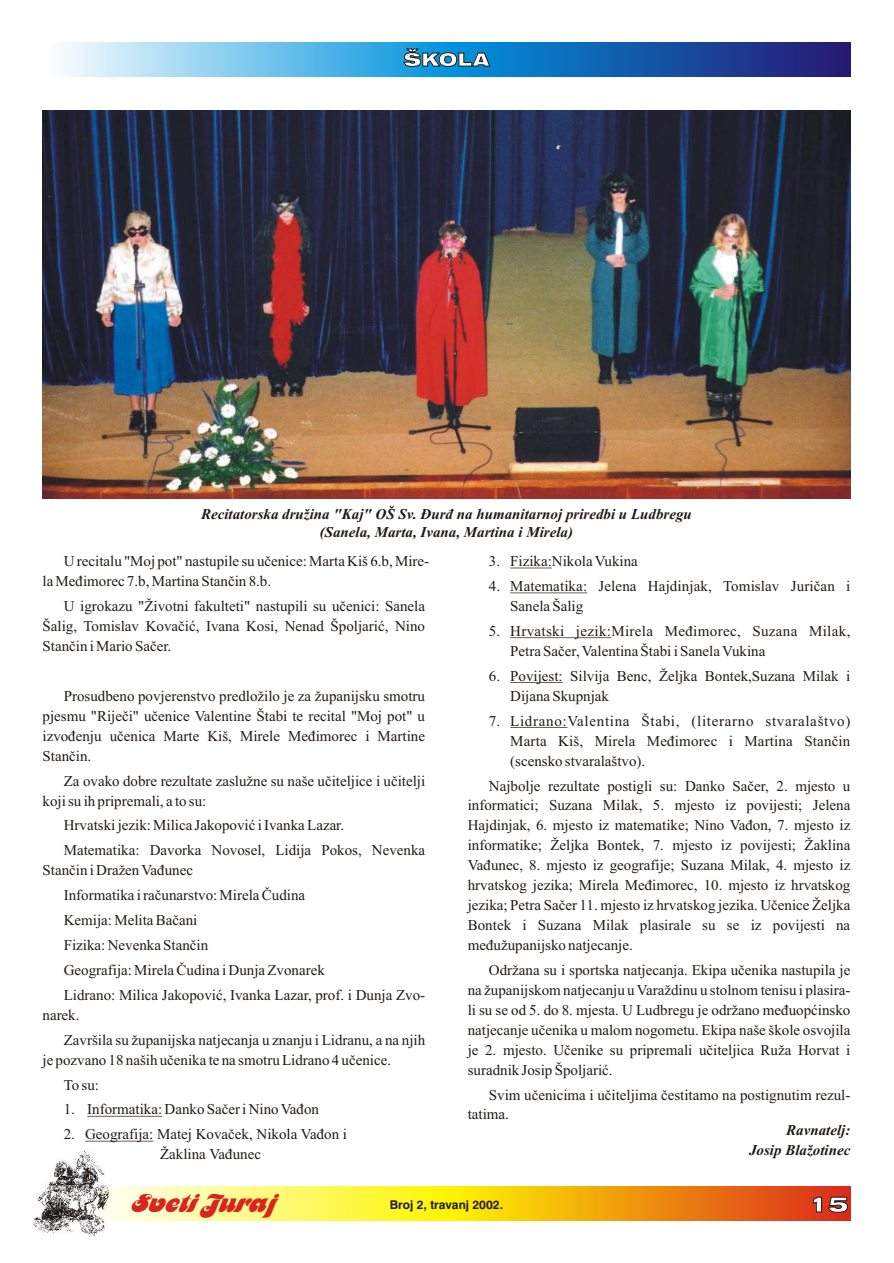
<style>
.page{position:relative;width:894px;height:1263px;background:#fff}
.page>*{position:absolute;margin:0;border:0;box-sizing:border-box;transform-origin:0 0}
.t1{font:27px "Motter Fem D";color:#d9261c}
.t2{font:21px "Swis 721 Blk Ex BT";color:#fff}
.t3{font:18px "Swis 721 Blk Ex BT";color:#fff}
.t4{font:15px/20px "Times New Roman";color:#1f1a17}
.t5{font:italic 700 15px/18.3px "Times New Roman";color:#1f1a17;text-align:center}
.t6{font:15px "Times New Roman";letter-spacing:.045em;color:#1f1a17}
.t7{font:15px "Times New Roman";letter-spacing:.025em;color:#1f1a17}
.t8{font:700 12px "Swis 721 BT";color:#1f1a17}
</style>
<div class="page">
<hr style="left:87px;top:1116px;width:75px;height:1px;background:#1f1a17">
<hr style="left:85px;top:1141px;width:68px;height:1px;background:#1f1a17">
<hr style="left:510px;top:568px;width:42px;height:1px;background:#1f1a17">
<hr style="left:510px;top:593px;width:77px;height:1px;background:#1f1a17">
<hr style="left:510px;top:637px;width:101px;height:1px;background:#1f1a17">
<hr style="left:510px;top:682px;width:53px;height:1px;background:#1f1a17">
<hr style="left:510px;top:727px;width:57px;height:1px;background:#1f1a17">
<svg style="left:62px;top:43px;width:788px;height:34px;background:#468dc9"></svg>
<svg style="left:109px;top:1186px;width:741px;height:34px;background:#f5c03e"></svg>
<img style="left:33px;top:1152px;width:76px;height:85px">
<img style="left:43px;top:111px;width:807px;height:387px">
<p class="t3" style="left:404px;top:52px;width:87px">ŠKOLA</p>
<p class="t5" style="left:201px;top:506px;width:492px">Recitatorska družina "Kaj" OŠ Sv. Ðurð na humanitarnoj priredbi u Ludbregu (Sanela, Marta, Ivana, Martina i Mirela)</p>
<p class="t4" style="left:64px;top:553px;width:367px">U recitalu "Moj pot" nastupile su uèenice: Marta Kiš 6.b, Mire-</p>
<p class="t4" style="left:489px;top:553px;width:150px">3. Fizika:Nikola Vukina</p>
<p class="t4" style="left:43px;top:573px;width:230px">la Meðimorec 7.b, Martina Stanèin 8.b.</p>
<p class="t4" style="left:489px;top:578px;width:363px">4. Matematika: Jelena Hajdinjak, Tomislav Jurièan i</p>
<p class="t4" style="left:64px;top:598px;width:363px">U igrokazu "Životni fakulteti" nastupili su uèenici: Sanela</p>
<p class="t4" style="left:510px;top:598px;width:75px">Sanela Šalig</p>
<p class="t4" style="left:43px;top:618px;width:384px">Šalig, Tomislav Kovaèiæ, Ivana Kosi, Nenad Špoljariæ, Nino</p>
<p class="t7" style="left:489px;top:626px;width:363px">5. Hrvatski jezik:Mirela Meðimorec, Suzana Milak,</p>
<p class="t4" style="left:43px;top:637px;width:130px">Stanèin i Mario Saèer.</p>
<p class="t4" style="left:510px;top:642px;width:257px">Petra Saèer, Valentina Štabi i Sanela Vukina</p>
<p class="t4" style="left:489px;top:667px;width:363px">6. Povijest: Silvija Benc, Željka Bontek,Suzana Milak i</p>
<p class="t4" style="left:64px;top:687px;width:363px">Prosudbeno povjerenstvo predložilo je za županijsku smotru</p>
<p class="t4" style="left:510px;top:687px;width:100px">Dijana Skupnjak</p>
<p class="t4" style="left:43px;top:707px;width:384px">pjesmu "Rijeèi" uèenice Valentine Štabi te recital "Moj pot" u</p>
<p class="t6" style="left:489px;top:715px;width:363px">7. Lidrano:Valentina Štabi, (literarno stvaralaštvo)</p>
<p class="t4" style="left:43px;top:727px;width:384px">izvoðenju uèenica Marte Kiš, Mirele Meðimorec i Martine</p>
<p class="t4" style="left:510px;top:732px;width:342px">Marta Kiš, Mirela Meðimorec i Martina Stanèin</p>
<p class="t4" style="left:43px;top:747px;width:50px">Stanèin.</p>
<p class="t4" style="left:510px;top:752px;width:137px">(scensko stvaralaštvo).</p>
<p class="t4" style="left:64px;top:772px;width:363px">Za ovako dobre rezultate zaslužne su naše uèiteljice i uèitelji</p>
<p class="t4" style="left:489px;top:777px;width:363px">Najbolje rezultate postigli su: Danko Saèer, 2. mjesto u</p>
<p class="t4" style="left:43px;top:792px;width:165px">koji su ih pripremali, a to su:</p>
<p class="t4" style="left:468px;top:797px;width:384px">informatici; Suzana Milak, 5. mjesto iz povijesti; Jelena</p>
<p class="t4" style="left:64px;top:817px;width:282px">Hrvatski jezik: Milica Jakopoviæ i Ivanka Lazar.</p>
<p class="t4" style="left:468px;top:817px;width:384px">Hajdinjak, 6. mjesto iz matematike; Nino Vaðon, 7. mjesto iz</p>
<p class="t4" style="left:64px;top:842px;width:363px">Matematika: Davorka Novosel, Lidija Pokos, Nevenka</p>
<p class="t4" style="left:468px;top:837px;width:384px">informatike; Željka Bontek, 7. mjesto iz povijesti; Žaklina<br>Vaðunec, 8. mjesto iz geografije; Suzana Milak, 4. mjesto iz</p>
<p class="t4" style="left:43px;top:862px;width:152px">Stanèin i Dražen Vaðunec</p>
<p class="t4" style="left:468px;top:877px;width:384px">hrvatskog jezika; Mirela Meðimorec, 10. mjesto iz hrvatskog</p>
<p class="t4" style="left:64px;top:887px;width:243px">Informatika i raèunarstvo: Mirela Èudina</p>
<p class="t4" style="left:468px;top:897px;width:384px">jezika; Petra Saèer 11. mjesto iz hrvatskog jezika. Uèenice Željka</p>
<p class="t4" style="left:64px;top:912px;width:135px">Kemija: Melita Baèani</p>
<p class="t4" style="left:468px;top:917px;width:384px">Bontek i Suzana Milak plasirale su se iz povijesti na</p>
<p class="t4" style="left:64px;top:936px;width:146px">Fizika: Nevenka Stanèin</p>
<p class="t4" style="left:468px;top:936px;width:167px">meðužupanijsko natjecanje.</p>
<p class="t4" style="left:64px;top:961px;width:263px">Geografija: Mirela Èudina i Dunja Zvonarek</p>
<p class="t4" style="left:468px;top:961px;width:384px;text-align:right">Održana su i sportska natjecanja. Ekipa uèenika nastupila je<br>na županijskom natjecanju u Varaždinu u stolnom tenisu i plasira-</p>
<p class="t4" style="left:64px;top:986px;width:363px">Lidrano: Milica Jakopoviæ, Ivanka Lazar, prof. i Dunja Zvo-</p>
<p class="t4" style="left:468px;top:1001px;width:384px">li su se od 5. do 8. mjesta. U Ludbregu je održano meðuopæinsko</p>
<p class="t4" style="left:43px;top:1006px;width:39px">narek.</p>
<p class="t4" style="left:468px;top:1021px;width:384px">natjecanje uèenika u malom nogometu. Ekipa naše škole osvojila</p>
<p class="t4" style="left:64px;top:1031px;width:363px">Završila su županijska natjecanja u znanju i Lidranu, a na njih</p>
<p class="t4" style="left:468px;top:1041px;width:384px">je 2. mjesto. Uèenike su pripremali uèiteljica Ruža Horvat i</p>
<p class="t4" style="left:43px;top:1051px;width:350px">je pozvano 18 naših uèenika te na smotru Lidrano 4 uèenice.</p>
<p class="t4" style="left:468px;top:1061px;width:146px">suradnik Josip Špoljariæ.</p>
<p class="t4" style="left:64px;top:1076px;width:37px">To su:</p>
<p class="t4" style="left:489px;top:1086px;width:363px">Svim uèenicima i uèiteljima èestitamo na postignutim rezul-</p>
<p class="t4" style="left:64px;top:1101px;width:257px">1. Informatika: Danko Saèer i Nino Vaðon</p>
<p class="t4" style="left:468px;top:1106px;width:43px">tatima.</p>
<p class="t4" style="left:160px;top:1126px;width:189px;text-indent:-96px">2. Geografija: Matej Kovaèek, Nikola Vaðon i<br>Žaklina Vaðunec</p>
<p class="t5" style="left:749px;top:1122px;width:103px;line-height:20px;text-align:right">Ravnatelj:<br>Josip Blažotinec</p>
<h1 class="t1" style="left:132px;top:1191px;width:145px">Sveti Juraj</h1>
<p class="t8" style="left:390px;top:1200px;width:115px">Broj 2, travanj 2002.</p>
<h2 class="t2" style="left:808px;top:1196px;width:42px">15</h2>
</div>
